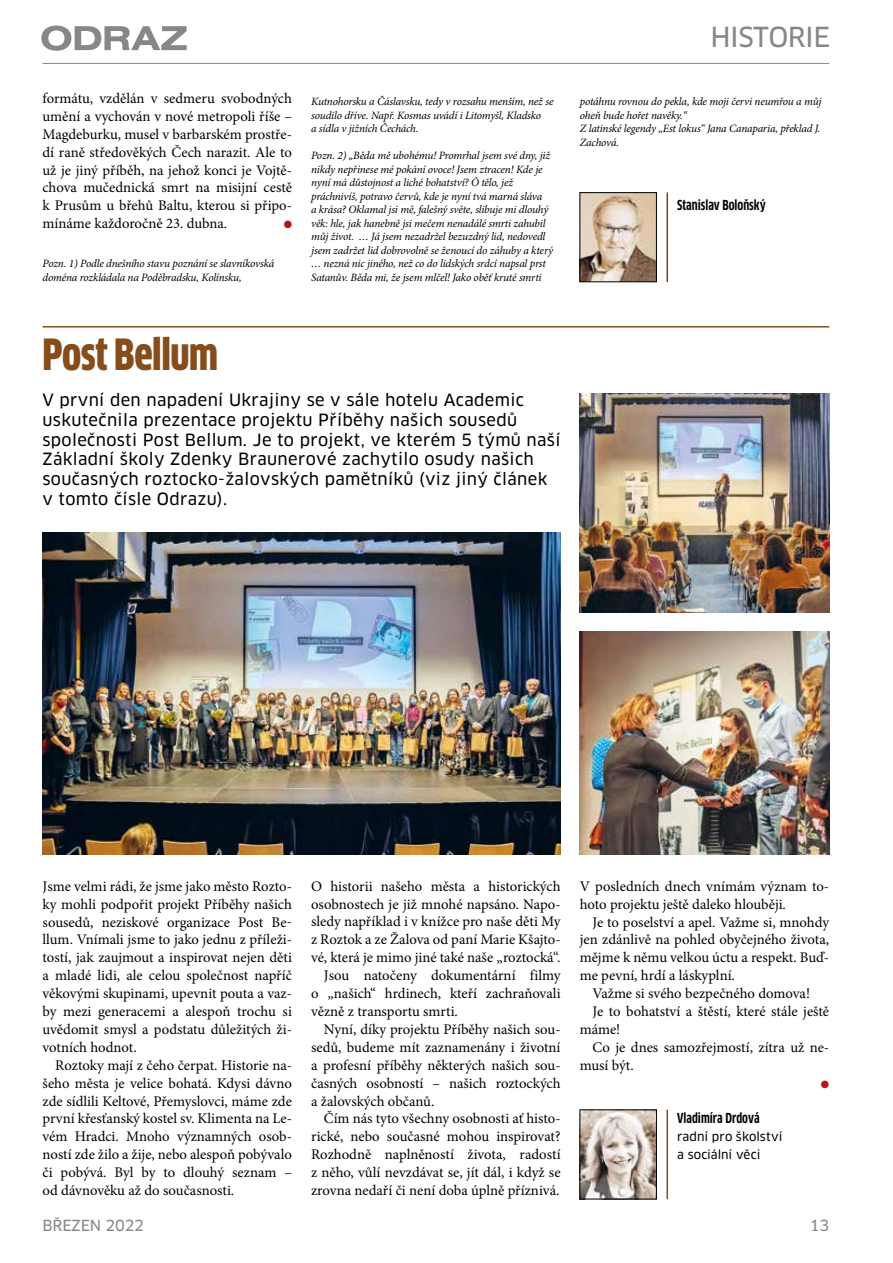
<style>
.page{position:relative;width:893px;height:1263px;background:#fff}
.page>*{position:absolute;margin:0;border:0;box-sizing:border-box;transform-origin:0 0}
.t1{font:900 42px "Clan Cond CELF";letter-spacing:-.01em;color:#864c1a}
.t2{font:27px "Clan CE News";letter-spacing:-.02em;color:#878787}
.t3{font:16.5px/19.8px "Clan CE News";letter-spacing:.02em;color:#000}
.t4{font:15px "Clan CE News";letter-spacing:-.01em;color:#878787}
.t5{font:14.7px/17.9px "Minion Pro";letter-spacing:-.005em;color:#000;text-align:justify}
.t6{font:700 13.5px "Clan Cond CELF";color:#000}
.t7{font:12px/17.9px "Clan CE News";letter-spacing:.005em;color:#000}
.t8{font:italic 11.25px/13.5px "Minion Pro";letter-spacing:-.015em;color:#000}
.t9{font:10.5px "Zapf Dingbats ITC";color:#b61615}
</style>
<div class="page">
<hr style="left:43px;top:63px;width:786px;height:1px;background:#878787">
<svg style="left:41px;top:26px;width:146px;height:25px"></svg>
<hr style="left:43px;top:326px;width:786px;height:1px;background:#864c1a">
<img style="left:582px;top:194px;width:73px;height:86px">
<div style="left:580px;top:192px;width:77px;height:90px;border:1px solid #000"></div>
<hr style="left:666px;top:192px;width:2px;height:90px;background:#764415">
<img style="left:582px;top:1112px;width:73px;height:85px">
<div style="left:580px;top:1110px;width:77px;height:89px;border:1px solid #000"></div>
<hr style="left:666px;top:1110px;width:2px;height:89px;background:#864c1a">
<img style="left:43px;top:533px;width:518px;height:322px">
<img style="left:580px;top:393px;width:249px;height:219px">
<img style="left:580px;top:631px;width:249px;height:224px">
<p class="t5" style="left:43px;top:89px;width:251px">formátu, vzdělán v sedmeru svobodných umění a vychován v nové metropoli říše – Magdeburku, musel v barbarském prostře&shy;dí raně středověkých Čech narazit. Ale to už je jiný příběh, na jehož konci je Vojtě&shy;chova mučednická smrt na misijní cestě k Prusům u břehů Baltu, kterou si připo&shy;mínáme každoročně 23. dubna.</p>
<p class="t9" style="left:284px;top:220px;width:10px">●</p>
<p class="t8" style="left:43px;top:257px;width:233px">Pozn. 1) Podle dnešního stavu poznání se slavníkovská doména rozkládala na Poděbradsku, Kolínsku,</p>
<p class="t8" style="left:311px;top:95px;width:244px">Kutnohorsku a Čáslavsku, tedy v rozsahu menším, než se soudilo dříve. Např. Kosmas uvádí i Litomyšl, Kladsko<br>a sídla v jižních Čechách.</p>
<p class="t8" style="left:311px;top:149px;width:244px">Pozn. 2) „Běda mě ubohému! Promrhal jsem své dny, již nikdy nepřinese mé pokání ovoce! Jsem ztracen! Kde je nyní má důstojnost a liché bohatství? Ó tělo, jež práchnivíš, potravo červů, kde je nyní tvá marná sláva<br>a krása? Oklamal jsi mě, falešný světe, slibuje mi dlouhý věk: hle, jak hanebně jsi mečem nenadálé smrti zahubil můj život. … Já jsem nezadržel bezuzdný lid, nedovedl jsem zadržet lid dobrovolně se ženoucí do záhuby a který … nezná nic jiného, než co do lidských srdcí napsal prst Satanův. Běda mi, že jsem mlčel! Jako oběť kruté smrti</p>
<h2 class="t2" style="left:710px;top:20px;width:92px">HISTORIE</h2>
<p class="t8" style="left:580px;top:95px;width:243px">potáhnu rovnou do pekla, kde moji červi neumřou a můj oheň bude hořet navěky.“<br>Z latinské legendy „Est lokus“ Jana Canaparia, překlad J.<br>Zachová.</p>
<p class="t6" style="left:677px;top:197px;width:90px">Stanislav Boloňský</p>
<h1 class="t1" style="left:43px;top:329px;width:177px">Post Bellum</h1>
<p class="t3" style="left:42px;top:390px;width:520px">V první den napadení Ukrajiny se v sále hotelu Academic uskutečnila prezentace projektu Příběhy našich sousedů společnosti Post Bellum. Je to projekt, ve kterém 5 týmů naší Základní školy Zdenky Braunerové zachytilo osudy našich současných roztocko-žalovských pamětníků (viz jiný článek v tomto čísle Odrazu).</p>
<p class="t5" style="left:43px;top:877px;width:251px">Jsme velmi rádi, že jsme jako město Rozto&shy;ky mohli podpořit projekt Příběhy našich sousedů, neziskové organizace Post Be&shy;llum. Vnímali jsme to jako jednu z příleži&shy;tostí, jak zaujmout a inspirovat nejen děti a mladé lidi, ale celou společnost napříč věkovými skupinami, upevnit pouta a vaz&shy;by mezi generacemi a alespoň trochu si uvědomit smysl a podstatu důležitých ži&shy;votních hodnot.</p>
<p class="t5" style="left:43px;top:1056px;width:251px;text-indent:13px">Roztoky mají z čeho čerpat. Historie na&shy;šeho města je velice bohatá. Kdysi dávno zde sídlili Keltové, Přemyslovci, máme zde první křesťanský kostel sv. Klimenta na Le&shy;vém Hradci. Mnoho významných osob&shy;ností zde žilo a žije, nebo alespoň pobývalo či pobývá. Byl by to dlouhý seznam – od dávnověku až do současnosti.</p>
<p class="t5" style="left:311px;top:877px;width:251px">O historii našeho města a historických</p>
<p class="t5" style="left:311px;top:895px;width:251px">osobnostech je již mnohé napsáno. Napo-</p>
<p class="t5" style="left:311px;top:913px;width:251px">sledy například i v knížce pro naše děti My</p>
<p class="t5" style="left:311px;top:931px;width:251px">z Roztok a ze Žalova od paní Marie Kšajto-</p>
<p class="t5" style="left:311px;top:949px;width:251px">vé, která je mimo jiné také naše „roztocká“.</p>
<p class="t5" style="left:324px;top:967px;width:238px">Jsou natočeny dokumentární filmy</p>
<p class="t5" style="left:311px;top:984px;width:251px">o „našich“ hrdinech, kteří zachraňovali</p>
<p class="t5" style="left:311px;top:1002px;width:148px">vězně z transportu smrti.</p>
<p class="t5" style="left:324px;top:1020px;width:238px">Nyní, díky projektu Příběhy našich sou-</p>
<p class="t5" style="left:311px;top:1038px;width:251px">sedů, budeme mít zaznamenány i životní</p>
<p class="t5" style="left:311px;top:1056px;width:251px">a profesní příběhy některých našich sou-</p>
<p class="t5" style="left:311px;top:1074px;width:251px">časných osobností – našich roztockých</p>
<p class="t5" style="left:311px;top:1092px;width:125px">a žalovských občanů.</p>
<p class="t5" style="left:324px;top:1110px;width:238px">Čím nás tyto všechny osobnosti ať histo-</p>
<p class="t5" style="left:311px;top:1128px;width:251px">rické, nebo současné mohou inspirovat?</p>
<p class="t5" style="left:311px;top:1146px;width:251px">Rozhodně naplněností života, radostí</p>
<p class="t5" style="left:311px;top:1163px;width:251px">z něho, vůlí nevzdávat se, jít dál, i když se</p>
<p class="t5" style="left:311px;top:1181px;width:250px">zrovna nedaří či není doba úplně příznivá.</p>
<p class="t5" style="left:580px;top:877px;width:251px">V posledních dnech vnímám význam to&shy;hoto projektu ještě daleko hlouběji.</p>
<p class="t5" style="left:580px;top:913px;width:251px;text-indent:13px">Je to poselství a apel. Važme si, mnohdy jen zdánlivě na pohled obyčejného života, mějme k němu velkou úctu a respekt. Buď&shy;me pevní, hrdí a láskyplní.</p>
<p class="t5" style="left:592px;top:984px;width:219px">Važme si svého bezpečného domova!</p>
<p class="t5" style="left:592px;top:1002px;width:238px">Je to bohatství a štěstí, které stále ještě</p>
<p class="t5" style="left:580px;top:1020px;width:42px">máme!</p>
<p class="t5" style="left:592px;top:1038px;width:238px">Co je dnes samozřejmostí, zítra už ne-</p>
<p class="t5" style="left:580px;top:1056px;width:56px">musí být.</p>
<p class="t9" style="left:821px;top:1079px;width:10px">●</p>
<p class="t6" style="left:677px;top:1110px;width:84px">Vladimíra Drdová</p>
<p class="t7" style="left:677px;top:1128px;width:107px">radní pro školství a sociální věci</p>
<p class="t4" style="left:43px;top:1216px;width:103px">březen 2022</p>
<p class="t4" style="left:810px;top:1216px;width:21px">13</p>
</div>
